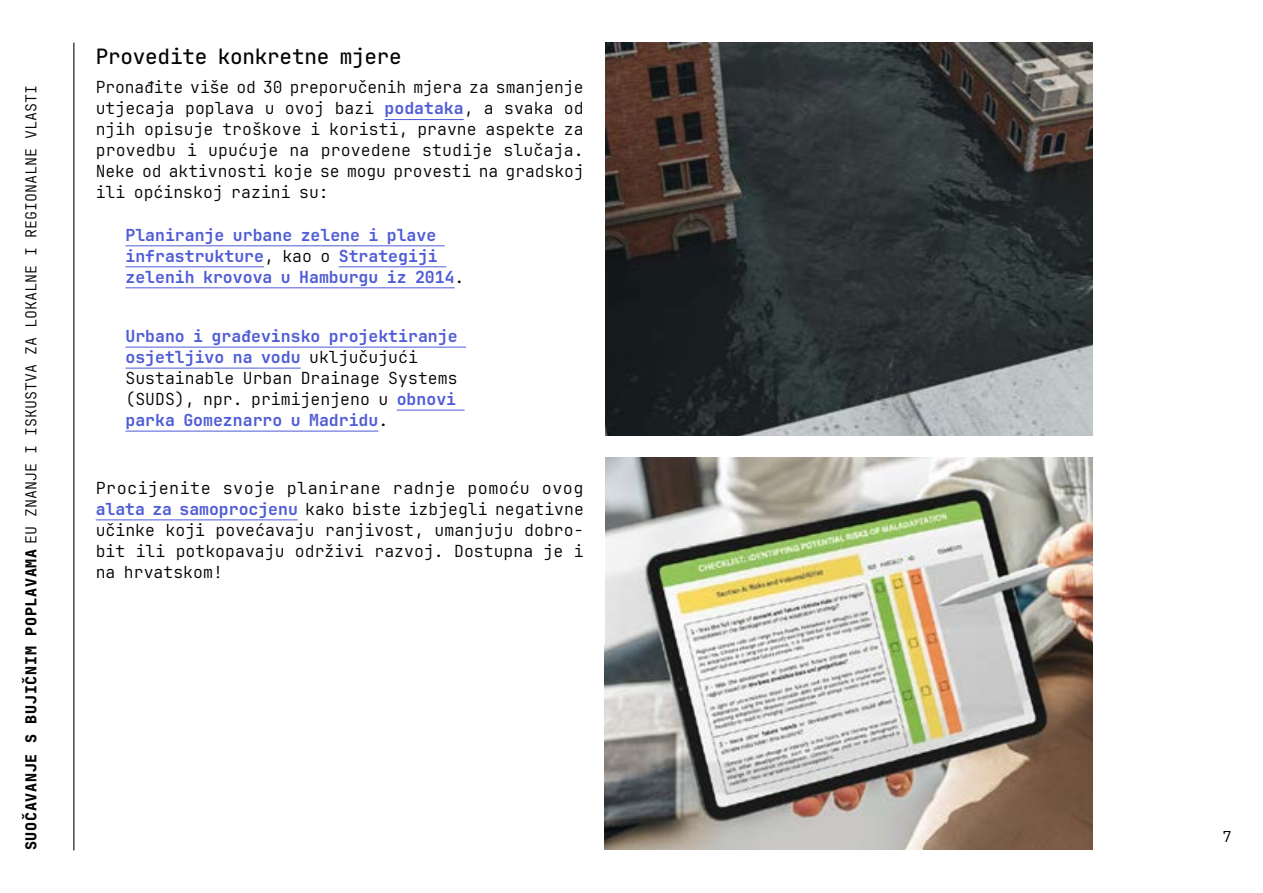
<style>
.page{position:relative;width:1263px;height:893px;background:#fff}
.page>*{position:absolute;margin:0;border:0;box-sizing:border-box;transform-origin:0 0}
.t1{font:500 21px "Jet Brains Mono";letter-spacing:-.01em;color:#030303}
.t2{font:300 16.5px/21px "Jet Brains Mono";color:#030303;text-align:justify}
.t3{font:700 16.5px/21px "Jet Brains Mono";color:#4f5cd6}
.t4{font:300 15px "Jet Brains Mono";color:#030303}
.t5{font:300 15px "Jet Brains Mono";color:#000}
.s1{font-weight:800}
.s2{font-weight:700;color:#4f5cd6}
.s3{font-weight:300;color:#030303}
</style>
<div class="page">
<img style="left:605px;top:43px;width:488px;height:393px">
<img style="left:605px;top:457px;width:488px;height:392px">
<hr style="left:385px;top:119px;width:79px;height:1px;background:#4f5cd6">
<hr style="left:125px;top:245px;width:320px;height:1px;background:#4f5cd6">
<hr style="left:125px;top:266px;width:139px;height:1px;background:#4f5cd6">
<hr style="left:339px;top:266px;width:107px;height:1px;background:#4f5cd6">
<hr style="left:125px;top:287px;width:330px;height:1px;background:#4f5cd6">
<hr style="left:125px;top:347px;width:341px;height:1px;background:#4f5cd6">
<hr style="left:125px;top:368px;width:176px;height:1px;background:#4f5cd6">
<hr style="left:397px;top:410px;width:68px;height:1px;background:#4f5cd6">
<hr style="left:125px;top:431px;width:253px;height:1px;background:#4f5cd6">
<hr style="left:96px;top:519px;width:202px;height:1px;background:#4f5cd6">
<hr style="left:73px;top:43px;width:1px;height:807px;background:#000">
<p class="t4" style="left:20px;top:850px;width:767px;rotate:-90deg"><span class="s1">SUOČAVANJE S BUJIČNIM POPLAVAMA</span> EU ZNANJE I ISKUSTVA ZA LOKALNE I REGIONALNE VLASTI</p>
<p class="t1" style="left:96px;top:40px;width:308px">Provedite konkretne mjere</p>
<p class="t2" style="left:96px;top:77px;width:490px">Pronađite više od 30 preporučenih mjera za smanjenje utjecaja poplava u ovoj bazi <span class="s2">podataka</span>, a svaka od njih opisuje troškove i koristi, pravne aspekte za provedbu i upućuje na provedene studije slučaja.<br>Neke od aktivnosti koje se mogu provesti na gradskoj ili općinskoj razini su:</p>
<p class="t3" style="left:125px;top:224px;width:341px">Planiranje urbane zelene i plave infrastrukture<span class="s3">, kao o</span> Strategiji zelenih krovova u Hamburgu iz 2014<span class="s3">.</span></p>
<p class="t3" style="left:125px;top:326px;width:334px">Urbano i građevinsko projektiranje osjetljivo na vodu <span class="s3">uključujući Sustainable Urban Drainage Systems (SUDS), npr. primijenjeno u</span> obnovi parka Gomeznarro u Madridu<span class="s3">.</span></p>
<p class="t2" style="left:96px;top:477px;width:490px">Procijenite svoje planirane radnje pomoću ovog <span class="s2">alata za samoprocjenu</span> kako biste izbjegli negativne učinke koji povećavaju ranjivost, umanjuju dobro&shy;bit ili potkopavaju održivi razvoj. Dostupna je i na hrvatskom!</p>
<p class="t5" style="left:1222px;top:825px;width:10px">7</p>
</div>
